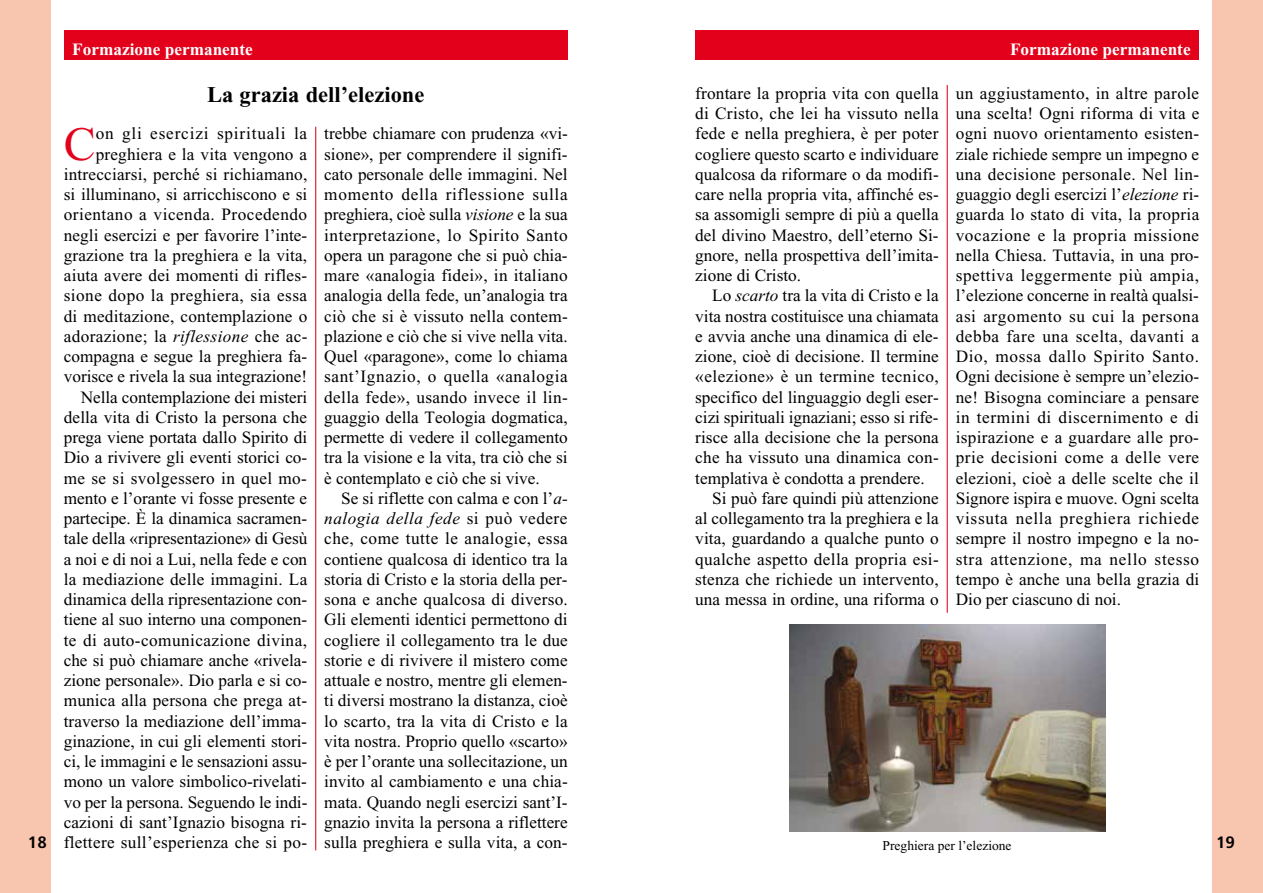
<style>
.page{position:relative;width:1263px;height:893px;background:#fff}
.page>*{position:absolute;margin:0;border:0;box-sizing:border-box;transform-origin:0 0}
.t1{font:47.85px "Times New Roman";color:#e2001a}
.t2{font:700 22.5px "Times New Roman";color:#000}
.t3{font:17.25px/20.2px "Times New Roman";color:#000;text-align:justify}
.t4{font:700 17.25px "Times New Roman";color:#fff}
.t5{font:17.25px "Times New Roman";letter-spacing:.02em;color:#000}
.t6{font:17.25px "Times New Roman";letter-spacing:.025em;color:#000}
.t7{font:700 condensed 16.5px "Frutiger";color:#000;scale:1.1 1}
.t8{font:13.5px "Times New Roman";color:#000}
.s1{font-style:italic}
</style>
<div class="page">
<div style="left:64px;top:30px;width:504px;height:30px;background:#e2001a"></div>
<div style="left:0;top:0;width:51px;height:893px;background:#f8c5ae"></div>
<div style="left:695px;top:30px;width:504px;height:30px;background:#e2001a"></div>
<div style="left:1212px;top:0;width:51px;height:893px;background:#f8c5ae"></div>
<hr style="left:947px;top:85px;width:1px;height:528px;background:#e2001a">
<hr style="left:315px;top:127px;width:1px;height:723px;background:#e2001a">
<img style="left:789px;top:624px;width:316px;height:207px">
<p class="t4" style="left:72px;top:40px;width:182px">Formazione permanente</p>
<p class="t4" style="left:1010px;top:40px;width:182px">Formazione permanente</p>
<p class="t3" style="left:956px;top:83px;width:245px">un aggiustamento, in altre parole una scelta! Ogni riforma di vita e ogni nuovo orientamento esisten&shy;ziale richiede sempre un impegno e una decisione personale. Nel lin&shy;guaggio degli esercizi l’<span class="s1">elezione</span> ri&shy;guarda lo stato di vita, la propria vocazione e la propria missione nella Chiesa. Tuttavia, in una pro&shy;spettiva leggermente più ampia, l’elezione concerne in realtà qualsi&shy;asi argomento su cui la persona debba fare una scelta, davanti a Dio, mossa dallo Spirito Santo.<br>Ogni decisione è sempre un’elezio&shy;ne! Bisogna cominciare a pensare in termini di discernimento e di ispirazione e a guardare alle pro&shy;prie decisioni come a delle vere elezioni, cioè a delle scelte che il Signore ispira e muove. Ogni scelta vissuta nella preghiera richiede sempre il nostro impegno e la no&shy;stra attenzione, ma nello stesso tempo è anche una bella grazia di Dio per ciascuno di noi.</p>
<p class="t3" style="left:695px;top:83px;width:245px">frontare la propria vita con quella di Cristo, che lei ha vissuto nella fede e nella preghiera, è per poter cogliere questo scarto e individuare qualcosa da riformare o da modifi&shy;care nella propria vita, affinché es&shy;sa assomigli sempre di più a quella del divino Maestro, dell’eterno Si&shy;gnore, nella prospettiva dell’imita&shy;zione di Cristo.</p>
<p class="t3" style="left:712px;top:286px;width:228px">Lo <span class="s1">scarto</span> tra la vita di Cristo e la</p>
<p class="t3" style="left:695px;top:306px;width:245px">vita nostra costituisce una chiamata</p>
<p class="t3" style="left:695px;top:326px;width:245px">e avvia anche una dinamica di ele-</p>
<p class="t3" style="left:695px;top:346px;width:245px">zione, cioè di decisione. Il termine</p>
<p class="t6" style="left:695px;top:367px;width:245px">«elezione» è un termine tecnico,</p>
<p class="t3" style="left:695px;top:387px;width:245px">specifico del linguaggio degli eser-</p>
<p class="t3" style="left:695px;top:407px;width:245px">cizi spirituali ignaziani; esso si rife-</p>
<p class="t3" style="left:695px;top:427px;width:245px">risce alla decisione che la persona</p>
<p class="t3" style="left:695px;top:448px;width:245px">che ha vissuto una dinamica con-</p>
<p class="t3" style="left:695px;top:468px;width:231px">templativa è condotta a prendere.</p>
<p class="t3" style="left:712px;top:488px;width:228px">Si può fare quindi più attenzione</p>
<p class="t3" style="left:695px;top:508px;width:245px">al collegamento tra la preghiera e la</p>
<p class="t3" style="left:695px;top:529px;width:245px">vita, guardando a qualche punto o</p>
<p class="t5" style="left:695px;top:549px;width:245px">qualche aspetto della propria esi-</p>
<p class="t3" style="left:695px;top:569px;width:245px">stenza che richiede un intervento,</p>
<p class="t3" style="left:695px;top:589px;width:245px">una messa in ordine, una riforma o</p>
<h2 class="t2" style="left:207px;top:82px;width:219px">La grazia dell’elezione</h2>
<h1 class="t1" style="left:64px;top:117px;width:33px">C</h1>
<p class="t3" style="left:64px;top:123px;width:245px;text-align:right">on gli esercizi spirituali la preghiera e la vita vengono a intrecciarsi, perché si richiamano, si illuminano, si arricchiscono e si orientano a vicenda. Procedendo negli esercizi e per favorire l’inte&shy;grazione tra la preghiera e la vita, aiuta avere dei momenti di rifles&shy;sione dopo la preghiera, sia essa di meditazione, contemplazione o adorazione; la <span class="s1">riflessione</span> che ac&shy;compagna e segue la preghiera fa&shy;vorisce e rivela la sua integrazione!<br>Nella contemplazione dei misteri della vita di Cristo la persona che prega viene portata dallo Spirito di Dio a rivivere gli eventi storici co&shy;me se si svolgessero in quel mo&shy;mento e l’orante vi fosse presente e partecipe. È la dinamica sacramen&shy;tale della «ripresentazione» di Gesù a noi e di noi a Lui, nella fede e con la mediazione delle immagini. La dinamica della ripresentazione con&shy;tiene al suo interno una componen&shy;te di auto-comunicazione divina, che si può chiamare anche «rivela&shy;zione personale». Dio parla e si co&shy;munica alla persona che prega at&shy;traverso la mediazione dell’imma&shy;ginazione, in cui gli elementi stori&shy;ci, le immagini e le sensazioni assu&shy;mono un valore simbolico-rivelati&shy;vo per la persona. Seguendo le indi&shy;cazioni di sant’Ignazio bisogna ri&shy;flettere sull’esperienza che si po-</p>
<p class="t3" style="left:324px;top:123px;width:245px">trebbe chiamare con prudenza «vi&shy;sione», per comprendere il signifi&shy;cato personale delle immagini. Nel momento della riflessione sulla preghiera, cioè sulla <span class="s1">visione</span> e la sua interpretazione, lo Spirito Santo opera un paragone che si può chia&shy;mare «analogia fidei», in italiano analogia della fede, un’analogia tra ciò che si è vissuto nella contem&shy;plazione e ciò che si vive nella vita.<br>Quel «paragone», come lo chiama sant’Ignazio, o quella «analogia della fede», usando invece il lin&shy;guaggio della Teologia dogmatica, permette di vedere il collegamento tra la visione e la vita, tra ciò che si è contemplato e ciò che si vive.</p>
<p class="t3" style="left:324px;top:488px;width:245px;text-indent:17px">Se si riflette con calma e con l’<span class="s1">a&shy;nalogia della fede</span> si può vedere che, come tutte le analogie, essa contiene qualcosa di identico tra la storia di Cristo e la storia della per&shy;sona e anche qualcosa di diverso.<br>Gli elementi identici permettono di cogliere il collegamento tra le due storie e di rivivere il mistero come attuale e nostro, mentre gli elemen&shy;ti diversi mostrano la distanza, cioè lo scarto, tra la vita di Cristo e la vita nostra. Proprio quello «scarto» è per l’orante una sollecitazione, un invito al cambiamento e una chia&shy;mata. Quando negli esercizi sant’I&shy;gnazio invita la persona a riflettere sulla preghiera e sulla vita, a con-</p>
<p class="t7" style="left:28px;top:832px;width:19px">18</p>
<p class="t7" style="left:1216px;top:832px;width:19px">19</p>
<p class="t8" style="left:883px;top:839px;width:130px">Preghiera per l’elezione</p>
</div>
